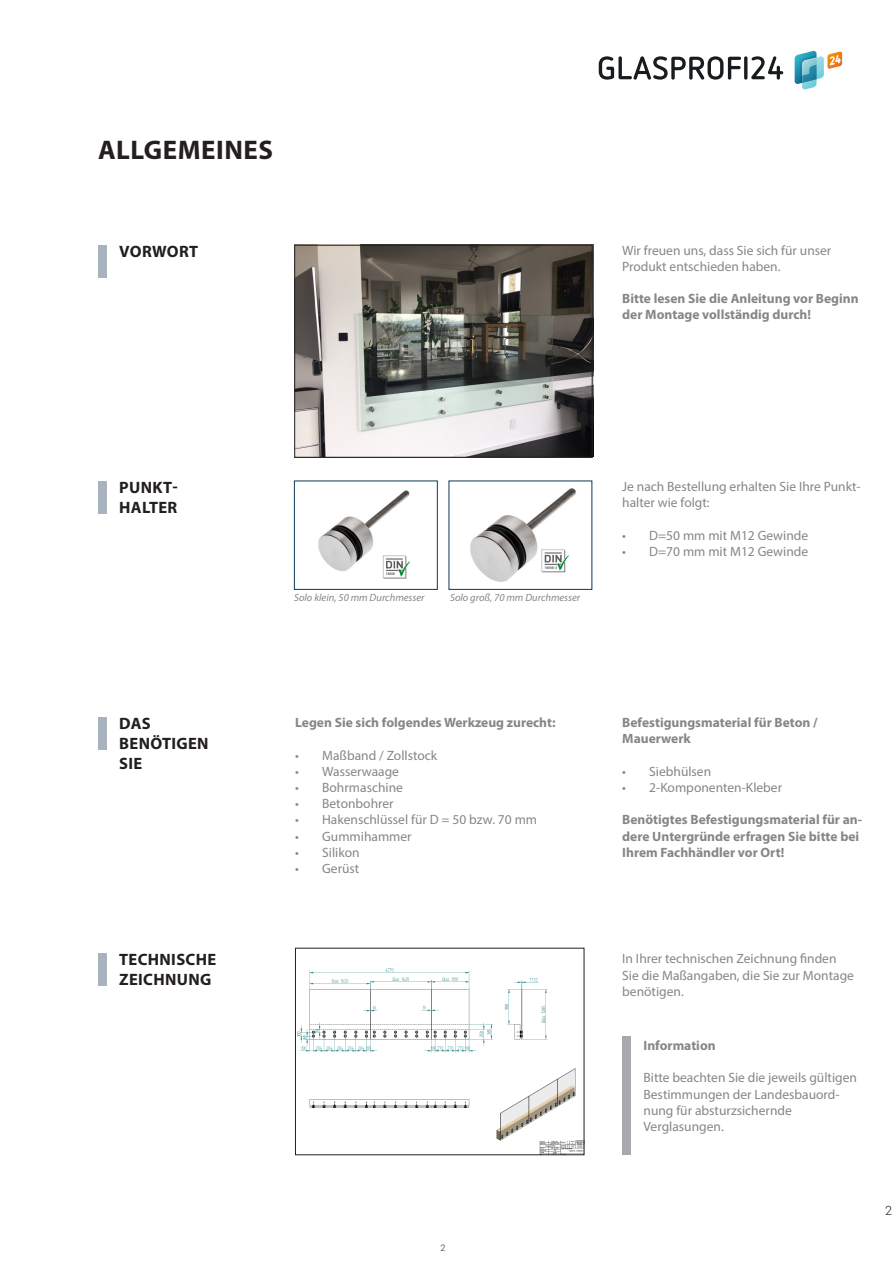
<style>
.page{position:relative;width:893px;height:1263px;background:#fff}
.page>*{position:absolute;margin:0;border:0;box-sizing:border-box;transform-origin:0 0}
.Überschrift_Myriad_Pro{font:700 27px "Myriad Pro";letter-spacing:.02em;color:#231f20}
.Kapitelüberschrift_Myriad_Prod{font:700 16.5px/19.8px "Myriad Pro";letter-spacing:.02em;color:#231f20}
.Copy_Myriad_Prod{font:13.5px/16.2px "Myriad Pro";color:#858688}
.Copy_Myriad_Prod-2{font:700 13.5px/16.2px "Myriad Pro";color:#858688}
.t1{font:300 12.75px "Roboto";color:#231f20}
.Copy_Myriad_Prod-3{font:italic 10.5px "Myriad Pro";color:#858688}
.t2{font:300 9px "Roboto";color:#231f20}
</style>
<div class="page">
<div style="left:98px;top:245px;width:8px;height:33px;background:#a8b3bf"></div>
<svg style="left:795px;top:51px;width:47px;height:39px"></svg>
<svg style="left:599px;top:56px;width:184px;height:24px"></svg>
<img style="left:296px;top:245px;width:298px;height:212px">
<img style="left:318px;top:490px;width:92px;height:89px">
<div style="left:294px;top:481px;width:144px;height:109px;border:1px solid #0d3858"></div>
<img style="left:470px;top:488px;width:106px;height:94px">
<div style="left:622px;top:1036px;width:8px;height:119px;background:#a8a9ad"></div>
<img style="left:297px;top:968px;width:285px;height:185px">
<div style="left:294px;top:245px;width:298px;height:213px;border:1px solid #231f20"></div>
<div style="left:98px;top:481px;width:8px;height:33px;background:#a8b3bf"></div>
<div style="left:98px;top:717px;width:8px;height:33px;background:#a8b3bf"></div>
<div style="left:98px;top:953px;width:8px;height:33px;background:#a8b3bf"></div>
<p class="Überschrift_Myriad_Pro" style="left:98px;top:132px;width:177px">ALLGEMEINES</p>
<p class="Kapitelüberschrift_Myriad_Prod" style="left:119px;top:241px;width:81px">VORWORT</p>
<p class="Copy_Myriad_Prod" style="left:622px;top:242px;width:211px">Wir freuen uns, dass Sie sich für unser<br>Produkt entschieden haben.</p>
<p class="Copy_Myriad_Prod-2" style="left:622px;top:290px;width:238px">Bitte lesen Sie die Anleitung vor Beginn der Montage vollständig durch!</p>
<p class="Kapitelüberschrift_Myriad_Prod" style="left:119px;top:477px;width:60px">PUNKT-<br>HALTER</p>
<p class="Copy_Myriad_Prod" style="left:622px;top:478px;width:240px">Je nach Bestellung erhalten Sie Ihre Punkt&shy;halter wie folgt:</p>
<p class="Copy_Myriad_Prod" style="left:622px;top:527px;width:187px">• D=50 mm mit M12 Gewinde</p>
<p class="Copy_Myriad_Prod" style="left:622px;top:543px;width:187px">• D=70 mm mit M12 Gewinde</p>
<p class="Copy_Myriad_Prod-3" style="left:294px;top:591px;width:132px">Solo klein, 50 mm Durchmesser</p>
<p class="Copy_Myriad_Prod-3" style="left:450px;top:591px;width:132px">Solo groß, 70 mm Durchmesser</p>
<p class="Kapitelüberschrift_Myriad_Prod" style="left:119px;top:713px;width:33px">DAS</p>
<p class="Kapitelüberschrift_Myriad_Prod" style="left:119px;top:733px;width:91px">BENÖTIGEN<br>SIE</p>
<p class="Copy_Myriad_Prod-2" style="left:295px;top:714px;width:262px">Legen Sie sich folgendes Werkzeug zurecht:</p>
<p class="Copy_Myriad_Prod" style="left:295px;top:747px;width:144px">• Maßband / Zollstock</p>
<p class="Copy_Myriad_Prod" style="left:295px;top:763px;width:105px">• Wasserwaage</p>
<p class="Copy_Myriad_Prod" style="left:295px;top:779px;width:109px">• Bohrmaschine</p>
<p class="Copy_Myriad_Prod" style="left:295px;top:795px;width:100px">• Betonbohrer</p>
<p class="Copy_Myriad_Prod" style="left:295px;top:811px;width:244px">• Hakenschlüssel für D = 50 bzw. 70 mm</p>
<p class="Copy_Myriad_Prod" style="left:295px;top:828px;width:118px">• Gummihammer</p>
<p class="Copy_Myriad_Prod" style="left:295px;top:844px;width:66px">• Silikon</p>
<p class="Copy_Myriad_Prod" style="left:295px;top:860px;width:66px">• Gerüst</p>
<p class="Copy_Myriad_Prod-2" style="left:622px;top:714px;width:197px">Befestigungsmaterial für Beton /<br>Mauerwerk</p>
<p class="Copy_Myriad_Prod" style="left:622px;top:763px;width:90px">• Siebhülsen</p>
<p class="Copy_Myriad_Prod" style="left:622px;top:779px;width:161px">• 2-Komponenten-Kleber</p>
<p class="Copy_Myriad_Prod-2" style="left:622px;top:811px;width:241px">Benötigtes Befestigungsmaterial für an&shy;dere Untergründe erfragen Sie bitte bei<br>Ihrem Fachhändler vor Ort!</p>
<p class="Kapitelüberschrift_Myriad_Prod" style="left:119px;top:949px;width:99px">TECHNISCHE<br>ZEICHNUNG</p>
<p class="Copy_Myriad_Prod" style="left:622px;top:950px;width:233px">In Ihrer technischen Zeichnung finden<br>Sie die Maßangaben, die Sie zur Montage benötigen.</p>
<p class="Copy_Myriad_Prod-2" style="left:643px;top:1037px;width:74px">Information</p>
<p class="Copy_Myriad_Prod" style="left:643px;top:1069px;width:215px">Bitte beachten Sie die jeweils gültigen<br>Bestimmungen der Landesbauord&shy;nung für absturzsichernde<br>Verglasungen.</p>
<p class="t1" style="left:885px;top:1202px;width:9px">2</p>
<p class="t2" style="left:441px;top:1242px;width:6px">2</p>
</div>
